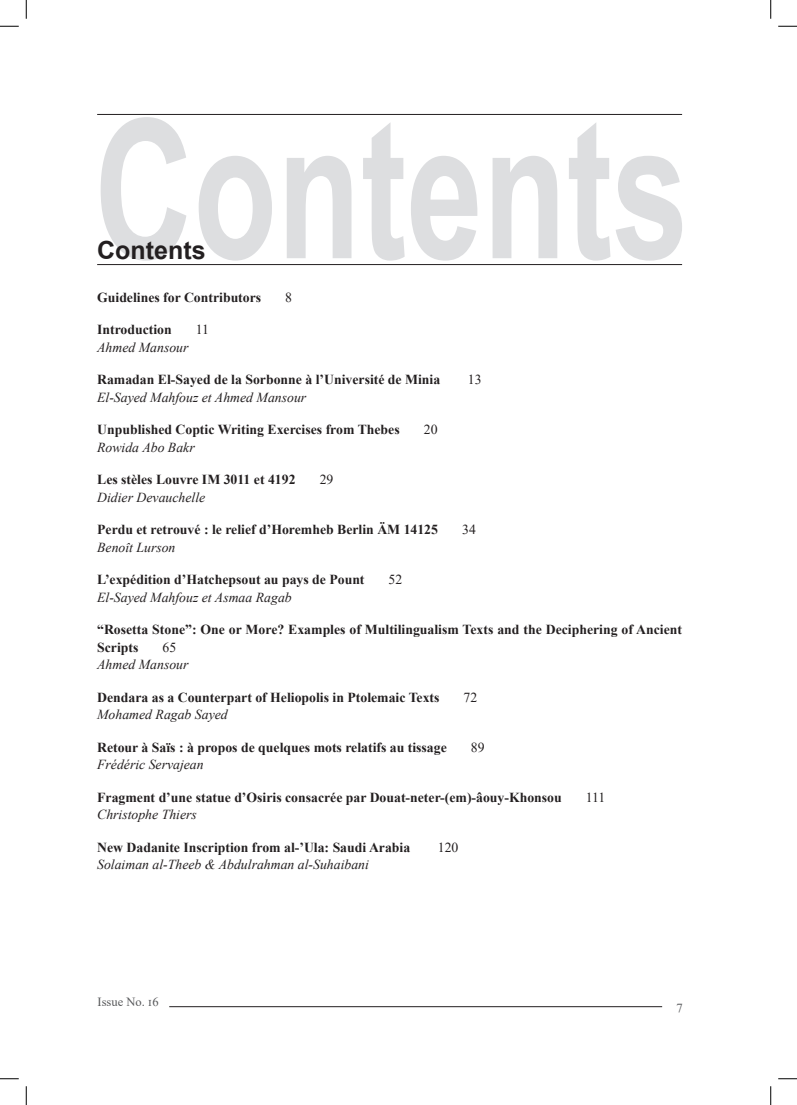
<style>
.page{position:relative;width:797px;height:1105px;background:#fff}
.page>*{position:absolute;margin:0;border:0;box-sizing:border-box;transform-origin:0 0}
.t1{font:700 25px "Arial";color:#231f20}
.t2{font:700 13.75px/17.5px "Times New Roman";color:#231f20}
.t3{font:italic 13.75px "Times New Roman";color:#231f20}
.t4{font:13.75px "Times New Roman";color:#231f20}
.t5{font:12.5px "Times New Roman";color:#57585a}
</style>
<div class="page">
<hr style="left:97px;top:264px;width:585px;height:1px;background:#231f20">
<hr style="left:169px;top:1006px;width:493px;height:1px;background:#231f20">
<svg style="left:101px;top:117px;width:581px;height:144px"></svg>
<hr style="left:97px;top:114px;width:585px;height:1px;background:#231f20">
<svg style="left:0;top:25px;width:19px;height:2px"></svg>
<svg style="left:778px;top:25px;width:19px;height:2px"></svg>
<svg style="left:0;top:1078px;width:19px;height:1px"></svg>
<svg style="left:778px;top:1078px;width:19px;height:1px"></svg>
<svg style="left:25px;top:0;width:2px;height:19px"></svg>
<svg style="left:25px;top:1086px;width:2px;height:19px"></svg>
<svg style="left:770px;top:0;width:1px;height:19px"></svg>
<svg style="left:770px;top:1086px;width:1px;height:19px"></svg>
<h1 class="t1" style="left:97px;top:233px;width:110px">Contents</h1>
<p class="t2" style="left:97px;top:288px;width:165px">Guidelines for Contributors</p>
<p class="t4" style="left:285px;top:287px;width:8px">8</p>
<p class="t2" style="left:97px;top:320px;width:76px">Introduction</p>
<p class="t4" style="left:196px;top:320px;width:15px">11</p>
<p class="t3" style="left:97px;top:337px;width:93px">Ahmed Mansour</p>
<p class="t2" style="left:97px;top:370px;width:345px">Ramadan El-Sayed de la Sorbonne à l’Université de Minia</p>
<p class="t4" style="left:468px;top:370px;width:15px">13</p>
<p class="t3" style="left:97px;top:387px;width:211px">El-Sayed Mahfouz et Ahmed Mansour</p>
<p class="t2" style="left:97px;top:420px;width:304px">Unpublished Coptic Writing Exercises from Thebes</p>
<p class="t4" style="left:424px;top:420px;width:15px">20</p>
<p class="t3" style="left:97px;top:437px;width:99px">Rowida Abo Bakr</p>
<p class="t2" style="left:97px;top:470px;width:200px">Les stèles Louvre IM 3011 et 4192</p>
<p class="t4" style="left:320px;top:470px;width:15px">29</p>
<p class="t3" style="left:97px;top:488px;width:110px">Didier Devauchelle</p>
<p class="t2" style="left:97px;top:520px;width:342px">Perdu et retrouvé : le relief d’Horemheb Berlin ÄM 14125</p>
<p class="t4" style="left:462px;top:520px;width:15px">34</p>
<p class="t3" style="left:97px;top:538px;width:80px">Benoît Lurson</p>
<p class="t2" style="left:97px;top:570px;width:269px">L’expédition d’Hatchepsout au pays de Pount</p>
<p class="t4" style="left:388px;top:570px;width:15px">52</p>
<p class="t3" style="left:97px;top:588px;width:196px">El-Sayed Mahfouz et Asmaa Ragab</p>
<p class="t2" style="left:97px;top:620px;width:586px">“Rosetta Stone”: One or More? Examples of Multilingualism Texts and the Deciphering of Ancient<br>Scripts</p>
<p class="t4" style="left:162px;top:637px;width:15px">65</p>
<p class="t3" style="left:97px;top:655px;width:93px">Ahmed Mansour</p>
<p class="t2" style="left:97px;top:688px;width:344px">Dendara as a Counterpart of Heliopolis in Ptolemaic Texts</p>
<p class="t4" style="left:463px;top:687px;width:15px">72</p>
<p class="t3" style="left:97px;top:705px;width:132px">Mohamed Ragab Sayed</p>
<p class="t2" style="left:97px;top:738px;width:351px">Retour à Saïs : à propos de quelques mots relatifs au tissage</p>
<p class="t4" style="left:471px;top:737px;width:15px">89</p>
<p class="t3" style="left:97px;top:755px;width:108px">Frédéric Servajean</p>
<p class="t2" style="left:97px;top:788px;width:466px">Fragment d’une statue d’Osiris consacrée par Douat-neter-(em)-âouy-Khonsou</p>
<p class="t4" style="left:586px;top:787px;width:21px">111</p>
<p class="t3" style="left:97px;top:805px;width:101px">Christophe Thiers</p>
<p class="t2" style="left:97px;top:838px;width:314px">New Dadanite Inscription from al-ʼUla: Saudi Arabia</p>
<p class="t4" style="left:438px;top:837px;width:22px">120</p>
<p class="t3" style="left:97px;top:855px;width:273px">Solaiman al-Theeb &amp; Abdulrahman al-Suhaibani</p>
<p class="t5" style="left:98px;top:993px;width:63px">Issue No. 16</p>
<p class="t5" style="left:676px;top:997px;width:8px">7</p>
</div>
